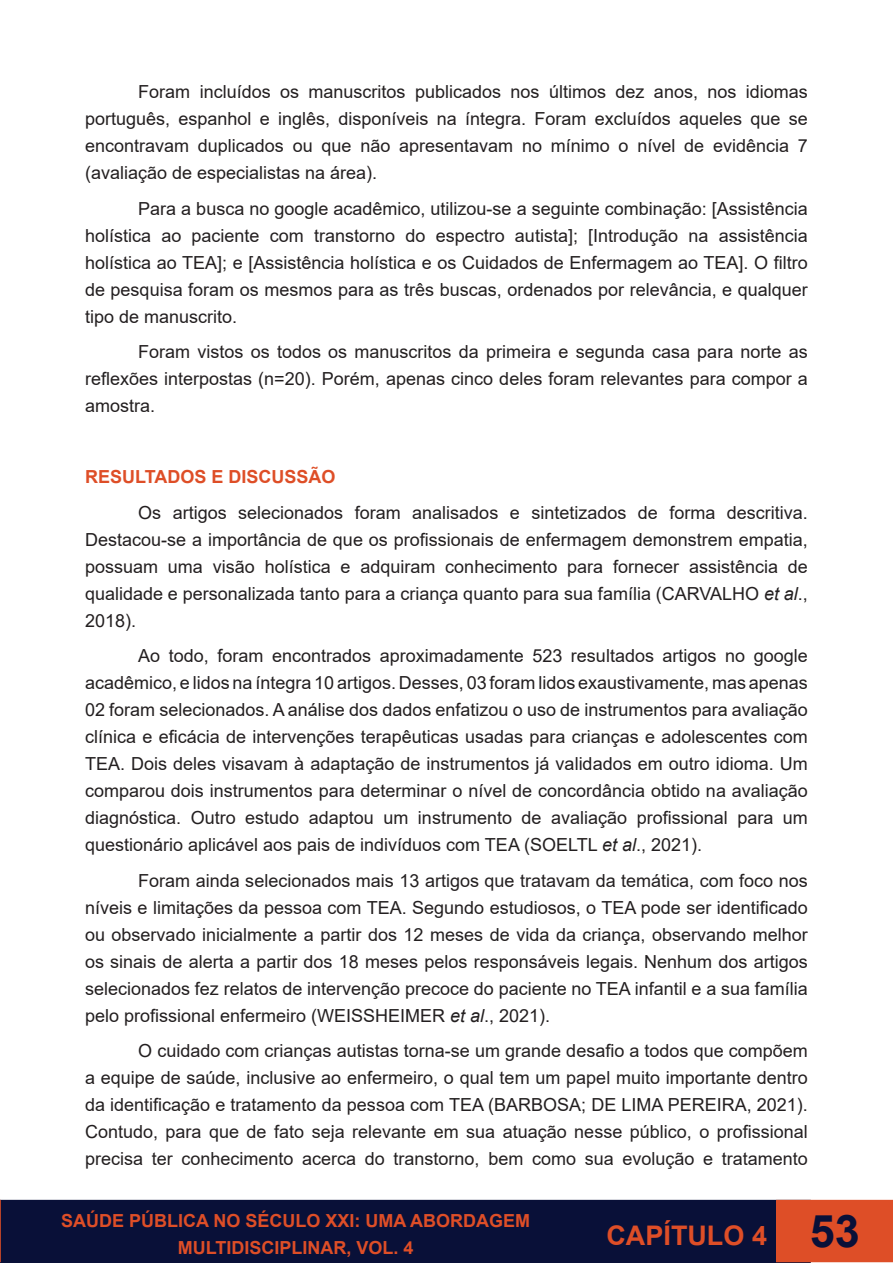
<style>
.page{position:relative;width:893px;height:1263px;background:#fff}
.page>*{position:absolute;margin:0;border:0;box-sizing:border-box;transform-origin:0 0}
.t1{font:700 45px "Arial";color:#091038}
.t2{font:700 27px "Arial";color:#de4e27}
.t3{font:18px/27px "Arial";color:#231f20;text-align:justify}
.t4{font:700 18px/27px "Arial";color:#de4e27;text-align:center}
.s1{font-style:italic}
</style>
<div class="page">
<div style="left:0;top:1200px;width:811px;height:63px;background:#091038"></div>
<svg style="left:0;top:1200px;width:1px;height:62px"></svg>
<div style="left:777px;top:1200px;width:116px;height:61px;background:#de4e27"></div>
<div style="left:776px;top:1200px;width:117px;height:62px;border:2px solid #de4e27"></div>
<p class="t3" style="left:85px;top:78px;width:724px;text-indent:53px">Foram incluídos os manuscritos publicados nos últimos dez anos, nos idiomas português, espanhol e inglês, disponíveis na íntegra. Foram excluídos aqueles que se encontravam duplicados ou que não apresentavam no mínimo o nível de evidência 7 (avaliação de especialistas na área).</p>
<p class="t3" style="left:85px;top:195px;width:724px;text-indent:53px">Para a busca no google acadêmico, utilizou-se a seguinte combinação: [Assistência holística ao paciente com transtorno do espectro autista]; [Introdução na assistência holística ao TEA]; e [Assistência holística e os Cuidados de Enfermagem ao TEA]. O filtro de pesquisa foram os mesmos para as três buscas, ordenados por relevância, e qualquer tipo de manuscrito.</p>
<p class="t3" style="left:85px;top:338px;width:724px;text-indent:53px">Foram vistos os todos os manuscritos da primeira e segunda casa para norte as reflexões interpostas (n=20). Porém, apenas cinco deles foram relevantes para compor a amostra.</p>
<p class="t4" style="left:85px;top:464px;width:252px">RESULTADOS E DISCUSSÃO</p>
<p class="t3" style="left:85px;top:499px;width:724px;text-indent:53px">Os artigos selecionados foram analisados e sintetizados de forma descritiva.<br>Destacou-se a importância de que os profissionais de enfermagem demonstrem empatia, possuam uma visão holística e adquiram conhecimento para fornecer assistência de qualidade e personalizada tanto para a criança quanto para sua família (CARVALHO <span class="s1">et al</span>., 2018).</p>
<p class="t3" style="left:85px;top:642px;width:724px;text-indent:53px">Ao todo, foram encontrados aproximadamente 523 resultados artigos no google acadêmico, e lidos na íntegra 10 artigos. Desses, 03 foram lidos exaustivamente, mas apenas 02 foram selecionados. A análise dos dados enfatizou o uso de instrumentos para avaliação clínica e eficácia de intervenções terapêuticas usadas para crianças e adolescentes com TEA. Dois deles visavam à adaptação de instrumentos já validados em outro idioma. Um comparou dois instrumentos para determinar o nível de concordância obtido na avaliação diagnóstica. Outro estudo adaptou um instrumento de avaliação profissional para um questionário aplicável aos pais de indivíduos com TEA (SOELTL <span class="s1">et al</span>., 2021).</p>
<p class="t3" style="left:85px;top:867px;width:724px;text-indent:53px">Foram ainda selecionados mais 13 artigos que tratavam da temática, com foco nos níveis e limitações da pessoa com TEA. Segundo estudiosos, o TEA pode ser identificado ou observado inicialmente a partir dos 12 meses de vida da criança, observando melhor os sinais de alerta a partir dos 18 meses pelos responsáveis legais. Nenhum dos artigos selecionados fez relatos de intervenção precoce do paciente no TEA infantil e a sua família pelo profissional enfermeiro (WEISSHEIMER <span class="s1">et al</span>., 2021).</p>
<p class="t3" style="left:85px;top:1037px;width:724px;text-indent:53px">O cuidado com crianças autistas torna-se um grande desafio a todos que compõem a equipe de saúde, inclusive ao enfermeiro, o qual tem um papel muito importante dentro da identificação e tratamento da pessoa com TEA (BARBOSA; DE LIMA PEREIRA, 2021).<br>Contudo, para que de fato seja relevante em sua atuação nesse público, o profissional precisa ter conhecimento acerca do transtorno, bem como sua evolução e tratamento</p>
<p class="t4" style="left:61px;top:1208px;width:471px">SAÚDE PÚBLICA NO SÉCULO XXI: UMA ABORDAGEM<br>MULTIDISCIPLINAR, VOL. 4</p>
<h2 class="t2" style="left:606px;top:1216px;width:162px">CAPÍTULO 4</h2>
<h1 class="t1" style="left:810px;top:1200px;width:52px">53</h1>
</div>
